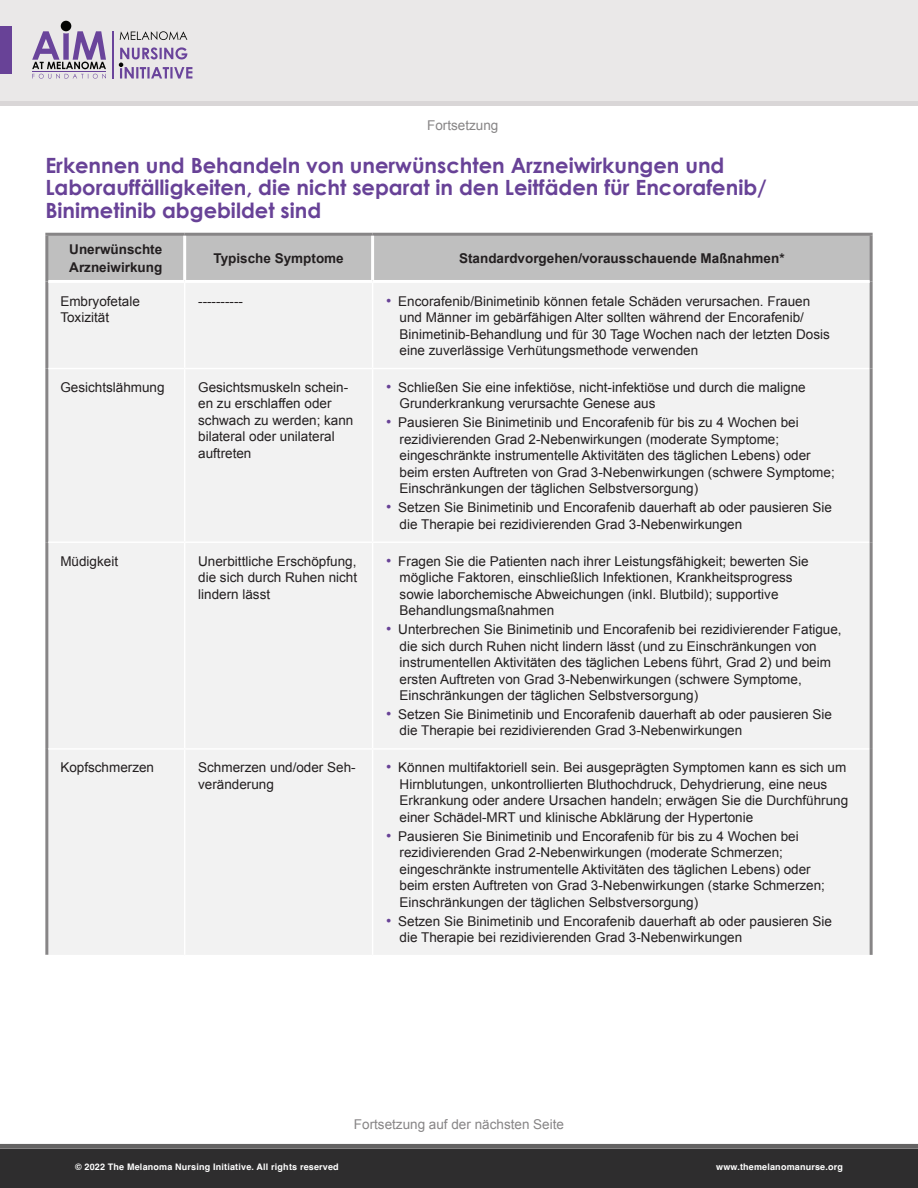
<style>
.page{position:relative;width:918px;height:1188px;background:#fff}
.page>*{position:absolute;margin:0;border:0;box-sizing:border-box;transform-origin:0 0}
.t1{font:700 21px/22.5px "Century Gothic";color:#684297}
.Table_Text_2__Append{font:13.5px/16.5px "Arial";color:#231f20}
.Colnum_Title{font:700 13.5px/18px "Arial";color:#231f20}
.t2{font:13.5px "Arial";color:#878586}
.t3{font:700 9px "Helvetica";letter-spacing:.02em;color:#fff}
.s1{font-size:15px;color:#684297}
</style>
<div class="page">
<div style="left:0;top:0;width:918px;height:101px;background:#eae8e8"></div>
<div style="left:0;top:101px;width:918px;height:5px;background:#d9d6d7"></div>
<div style="left:0;top:26px;width:12px;height:48px;background:#684297"></div>
<svg style="left:32px;top:31px;width:74px;height:48px"></svg>
<div style="left:61px;top:21px;width:10px;height:10px;background:#040503;border-radius:50%"></div>
<hr style="left:112px;top:31px;width:2px;height:48px;background:#6a449b">
<svg style="left:120px;top:31px;width:67px;height:9px"></svg>
<svg style="left:119px;top:47px;width:73px;height:32px"></svg>
<div style="left:0;top:1149px;width:918px;height:39px;background:#2e2d2e"></div>
<svg style="left:0;top:1144px;width:918px;height:5px;background:#6a6969"></svg>
<div style="left:48px;top:236px;width:822px;height:44px;background:#bfbfbf"></div>
<div style="left:48px;top:283px;width:822px;height:672px;background:#f2f2f2"></div>
<hr style="left:45px;top:236px;width:3px;height:45px;background:#878586">
<hr style="left:45px;top:233px;width:140px;height:3px;background:#878586">
<hr style="left:185px;top:233px;width:188px;height:3px;background:#878586">
<hr style="left:373px;top:233px;width:500px;height:3px;background:#878586">
<hr style="left:45px;top:281px;width:3px;height:88px;background:#878586">
<hr style="left:45px;top:369px;width:3px;height:173px;background:#878586">
<hr style="left:45px;top:542px;width:3px;height:207px;background:#878586">
<hr style="left:45px;top:749px;width:3px;height:206px;background:#878586">
<hr style="left:870px;top:236px;width:3px;height:45px;background:#878586">
<hr style="left:184px;top:283px;width:1px;height:85px;background:#fff">
<hr style="left:372px;top:283px;width:1px;height:85px;background:#fff">
<hr style="left:48px;top:368px;width:137px;height:1px;background:#fff">
<hr style="left:185px;top:368px;width:188px;height:1px;background:#fff">
<hr style="left:184px;top:369px;width:1px;height:172px;background:#fff">
<hr style="left:373px;top:368px;width:497px;height:1px;background:#fff">
<hr style="left:372px;top:369px;width:1px;height:172px;background:#fff">
<hr style="left:48px;top:541px;width:137px;height:2px;background:#fff">
<hr style="left:185px;top:541px;width:188px;height:2px;background:#fff">
<hr style="left:184px;top:543px;width:1px;height:205px;background:#fff">
<hr style="left:373px;top:541px;width:497px;height:2px;background:#fff">
<hr style="left:372px;top:543px;width:1px;height:205px;background:#fff">
<hr style="left:48px;top:748px;width:137px;height:2px;background:#fff">
<hr style="left:185px;top:748px;width:188px;height:2px;background:#fff">
<hr style="left:373px;top:748px;width:497px;height:2px;background:#fff">
<hr style="left:184px;top:750px;width:1px;height:205px;background:#fff">
<hr style="left:372px;top:750px;width:1px;height:205px;background:#fff">
<hr style="left:870px;top:281px;width:3px;height:88px;background:#878586">
<hr style="left:870px;top:369px;width:3px;height:173px;background:#878586">
<hr style="left:870px;top:542px;width:3px;height:207px;background:#878586">
<hr style="left:870px;top:749px;width:3px;height:206px;background:#878586">
<hr style="left:183px;top:236px;width:3px;height:44px;background:#fff">
<hr style="left:371px;top:236px;width:3px;height:44px;background:#fff">
<p class="t2" style="left:427px;top:117px;width:73px">Fortsetzung</p>
<p class="t1" style="left:45px;top:153px;width:723px">Erkennen und Behandeln von unerwünschten Arzneiwirkungen und<br>Laborauffälligkeiten, die nicht separat in den Leitfäden für Encorafenib/<br>Binimetinib abgebildet sind</p>
<p class="Colnum_Title" style="left:69px;top:240px;width:95px">Unerwünschte<br>Arzneiwirkung</p>
<p class="Colnum_Title" style="left:213px;top:249px;width:132px">Typische Symptome</p>
<p class="Colnum_Title" style="left:459px;top:249px;width:327px">Standardvorgehen/vorausschauende Maßnahmen*</p>
<p class="Table_Text_2__Append" style="left:60px;top:293px;width:81px">Embryofetale<br>Toxizität</p>
<p class="Table_Text_2__Append" style="left:198px;top:293px;width:46px">----------</p>
<p class="Table_Text_2__Append" style="left:400px;top:293px;width:432px;text-indent:-14px"><span class="s1">•</span> Encorafenib/Binimetinib können fetale Schäden verursachen. Frauen und Männer im gebärfähigen Alter sollten während der Encorafenib/ Binimetinib-Behandlung und für 30 Tage Wochen nach der letzten Dosis eine zuverlässige Verhütungsmethode verwenden</p>
<p class="Table_Text_2__Append" style="left:60px;top:379px;width:106px">Gesichtslähmung</p>
<p class="Table_Text_2__Append" style="left:198px;top:379px;width:157px">Gesichtsmuskeln schein&shy;en zu erschlaffen oder schwach zu werden; kann bilateral oder unilateral auftreten</p>
<p class="Table_Text_2__Append" style="left:400px;top:379px;width:408px;text-indent:-14px"><span class="s1">•</span> Schließen Sie eine infektiöse, nicht-infektiöse und durch die maligne<br>Grunderkrankung verursachte Genese aus</p>
<p class="Table_Text_2__Append" style="left:400px;top:414px;width:437px;text-indent:-14px"><span class="s1">•</span> Pausieren Sie Binimetinib und Encorafenib für bis zu 4 Wochen bei rezidivierenden Grad 2-Nebenwirkungen (moderate Symptome; eingeschränkte instrumentelle Aktivitäten des täglichen Lebens) oder beim ersten Auftreten von Grad 3-Nebenwirkungen (schwere Symptome; Einschränkungen der täglichen Selbstversorgung)</p>
<p class="Table_Text_2__Append" style="left:400px;top:499px;width:434px;text-indent:-14px"><span class="s1">•</span> Setzen Sie Binimetinib und Encorafenib dauerhaft ab oder pausieren Sie die Therapie bei rezidivierenden Grad 3-Nebenwirkungen</p>
<p class="Table_Text_2__Append" style="left:60px;top:553px;width:59px">Müdigkeit</p>
<p class="Table_Text_2__Append" style="left:198px;top:553px;width:161px;text-align:justify">Unerbittliche Erschöpfung, die sich durch Ruhen nicht lindern lässt</p>
<p class="Table_Text_2__Append" style="left:400px;top:553px;width:411px;text-indent:-14px"><span class="s1">•</span> Fragen Sie die Patienten nach ihrer Leistungsfähigkeit; bewerten Sie mögliche Faktoren, einschließlich Infektionen, Krankheitsprogress sowie laborchemische Abweichungen (inkl. Blutbild); supportive Behandlungsmaßnahmen</p>
<p class="Table_Text_2__Append" style="left:400px;top:621px;width:444px;text-indent:-14px"><span class="s1">•</span> Unterbrechen Sie Binimetinib und Encorafenib bei rezidivierender Fatigue, die sich durch Ruhen nicht lindern lässt (und zu Einschränkungen von instrumentellen Aktivitäten des täglichen Lebens führt, Grad 2) und beim ersten Auftreten von Grad 3-Nebenwirkungen (schwere Symptome, Einschränkungen der täglichen Selbstversorgung)</p>
<p class="Table_Text_2__Append" style="left:400px;top:706px;width:434px;text-indent:-14px"><span class="s1">•</span> Setzen Sie Binimetinib und Encorafenib dauerhaft ab oder pausieren Sie die Therapie bei rezidivierenden Grad 3-Nebenwirkungen</p>
<p class="Table_Text_2__Append" style="left:60px;top:759px;width:95px">Kopfschmerzen</p>
<p class="Table_Text_2__Append" style="left:198px;top:759px;width:159px">Schmerzen und/oder Seh&shy;veränderung</p>
<p class="Table_Text_2__Append" style="left:400px;top:759px;width:450px;text-indent:-14px"><span class="s1">•</span> Können multifaktoriell sein. Bei ausgeprägten Symptomen kann es sich um Hirnblutungen, unkontrollierten Bluthochdruck, Dehydrierung, eine neus Erkrankung oder andere Ursachen handeln; erwägen Sie die Durchführung einer Schädel-MRT und klinische Abklärung der Hypertonie</p>
<p class="Table_Text_2__Append" style="left:400px;top:828px;width:427px;text-indent:-14px"><span class="s1">•</span> Pausieren Sie Binimetinib und Encorafenib für bis zu 4 Wochen bei rezidivierenden Grad 2-Nebenwirkungen (moderate Schmerzen; eingeschränkte instrumentelle Aktivitäten des täglichen Lebens) oder beim ersten Auftreten von Grad 3-Nebenwirkungen (starke Schmerzen; Einschränkungen der täglichen Selbstversorgung)</p>
<p class="Table_Text_2__Append" style="left:400px;top:913px;width:434px;text-indent:-14px"><span class="s1">•</span> Setzen Sie Binimetinib und Encorafenib dauerhaft ab oder pausieren Sie die Therapie bei rezidivierenden Grad 3-Nebenwirkungen</p>
<p class="t2" style="left:354px;top:1115px;width:212px">Fortsetzung auf der nächsten Seite</p>
<p class="t3" style="left:75px;top:1161px;width:265px">© 2022 The Melanoma Nursing Initiative. All rights reserved</p>
<p class="t3" style="left:716px;top:1161px;width:128px">www.themelanomanurse.org</p>
</div>
